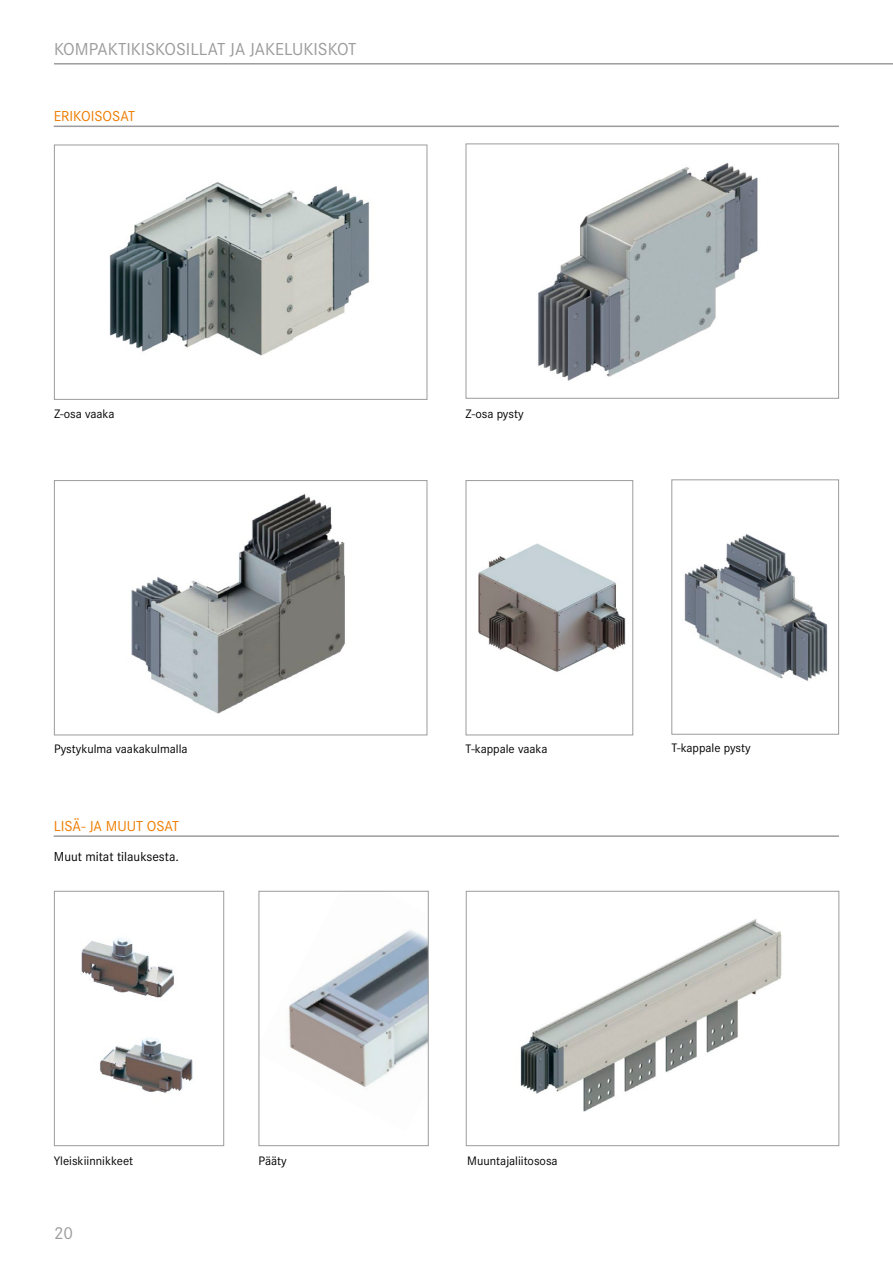
<style>
.page{position:relative;width:893px;height:1263px;background:#fff}
.page>*{position:absolute;margin:0;border:0;box-sizing:border-box;transform-origin:0 0}
.t1{font:18px "Corporate STOT";color:#9c9c9c}
.Leipis_otiskko_orans{font:15px "Corporate STOT";color:#ef7d00}
.Leipis_musta_9pt{font:13.5px "Corporate STOT";color:#000}
.Leipis_musta_8_5pt_K{font:12.75px "Corporate STOT";color:#000}
</style>
<div class="page">
<hr style="left:54px;top:63px;width:839px;height:2px;background:#9c9c9c">
<hr style="left:892px;top:0;width:1px;height:1042px;background:#ef7d00">
<img style="left:109px;top:182px;width:260px;height:174px">
<div style="left:54px;top:145px;width:373px;height:255px;border:1px solid #9c9c9c"></div>
<img style="left:538px;top:162px;width:220px;height:219px">
<div style="left:466px;top:144px;width:373px;height:255px;border:1px solid #9c9c9c"></div>
<img style="left:131px;top:494px;width:214px;height:220px">
<div style="left:54px;top:480px;width:373px;height:255px;border:1px solid #9c9c9c"></div>
<img style="left:478px;top:543px;width:148px;height:129px">
<div style="left:466px;top:480px;width:167px;height:255px;border:1px solid #9c9c9c"></div>
<img style="left:684px;top:534px;width:144px;height:147px">
<div style="left:671px;top:479px;width:168px;height:256px;border:1px solid #9c9c9c"></div>
<hr style="left:54px;top:835px;width:785px;height:2px;background:#9c9c9c">
<img style="left:520px;top:919px;width:262px;height:193px">
<div style="left:466px;top:891px;width:373px;height:255px;border:1px solid #9c9c9c"></div>
<img style="left:288px;top:930px;width:139px;height:157px">
<div style="left:259px;top:891px;width:170px;height:255px;border:1px solid #9c9c9c"></div>
<hr style="left:54px;top:126px;width:785px;height:1px;background:#9c9c9c">
<div style="left:54px;top:891px;width:170px;height:255px;border:1px solid #9c9c9c"></div>
<img style="left:81px;top:938px;width:93px;height:60px">
<img style="left:99px;top:1038px;width:94px;height:55px">
<h1 class="t1" style="left:54px;top:39px;width:304px">KOMPAKTIKISKOSILLAT JA JAKELUKISKOT</h1>
<h3 class="Leipis_otiskko_orans" style="left:54px;top:108px;width:83px">ERIKOISOSAT</h3>
<p class="Leipis_musta_8_5pt_K" style="left:54px;top:406px;width:62px">Z-osa vaaka</p>
<p class="Leipis_musta_8_5pt_K" style="left:466px;top:406px;width:60px">Z-osa pysty</p>
<p class="Leipis_musta_8_5pt_K" style="left:54px;top:741px;width:135px">Pystykulma vaakakulmalla</p>
<p class="Leipis_musta_8_5pt_K" style="left:466px;top:741px;width:83px">T-kappale vaaka</p>
<p class="Leipis_musta_8_5pt_K" style="left:671px;top:740px;width:81px">T-kappale pysty</p>
<h3 class="Leipis_otiskko_orans" style="left:54px;top:818px;width:127px">LISÄ- JA MUUT OSAT</h3>
<p class="Leipis_musta_9pt" style="left:54px;top:849px;width:127px">Muut mitat tilauksesta.</p>
<p class="Leipis_musta_8_5pt_K" style="left:54px;top:1153px;width:81px">Yleiskiinnikkeet</p>
<p class="Leipis_musta_8_5pt_K" style="left:258px;top:1153px;width:30px">Pääty</p>
<p class="Leipis_musta_8_5pt_K" style="left:467px;top:1153px;width:92px">Muuntajaliitososa</p>
<h1 class="t1" style="left:54px;top:1223px;width:21px">20</h1>
</div>
